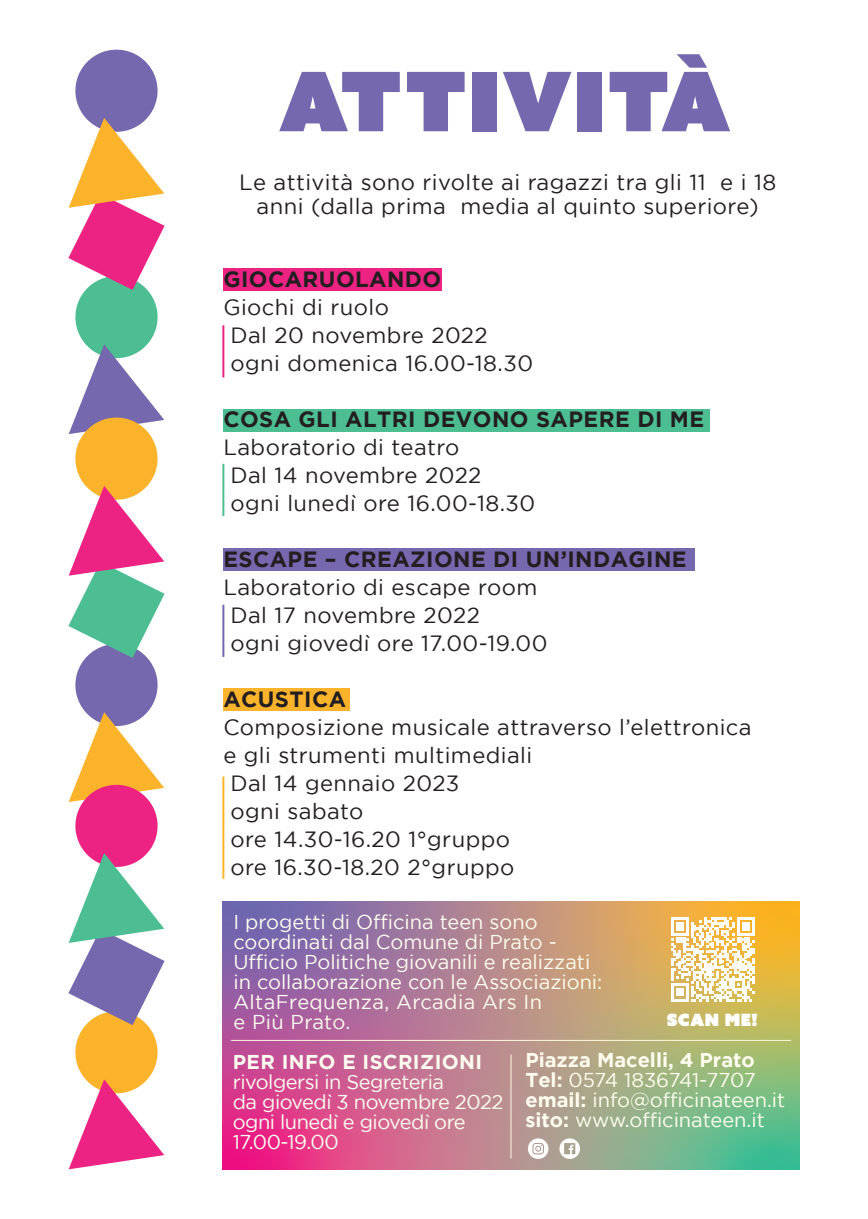
<style>
.page{position:relative;width:868px;height:1219px;background:#fff}
.page>*{position:absolute;margin:0;border:0;box-sizing:border-box;transform-origin:0 0}
.t1{font:82px "Azo Sans Uber";letter-spacing:.02em;color:#7568af}
.t2{font:22px/28px "Gotham";letter-spacing:.02em;color:#231f20}
.t3{font:700 22px "Gotham";letter-spacing:.02em;color:#231f20}
.t4{font:20px/20px "Gotham";color:#fefdef}
.t5{font:20px/20px "Gotham";letter-spacing:-.025em;color:#fefdef}
.t6{font:700 20px "Gotham";letter-spacing:.02em;color:#fefdef}
.t7{font:17px "Azo Sans Uber";letter-spacing:.02em;color:#fff}
.s1{font-weight:700}
</style>
<div class="page">
<div style="left:223px;top:268px;width:218px;height:23px;background:#ed2384"></div>
<div style="left:223px;top:409px;width:486px;height:22px;background:#4dbe92"></div>
<div style="left:223px;top:548px;width:471px;height:23px;background:#7568af"></div>
<div style="left:223px;top:688px;width:127px;height:23px;background:#fcb32c"></div>
<hr style="left:222px;top:605px;width:2px;height:52px;background:#7568af">
<hr style="left:222px;top:776px;width:2px;height:103px;background:#fcb32c">
<hr style="left:222px;top:464px;width:2px;height:52px;background:#4dbe92">
<hr style="left:222px;top:325px;width:2px;height:52px;background:#ed2384">
<div style="left:75px;top:276px;width:82px;height:82px;background:#4dbe92;border-radius:50%"></div>
<svg style="left:69px;top:344px;width:95px;height:90px"></svg>
<div style="left:75px;top:50px;width:82px;height:82px;background:#7568af;border-radius:50%"></div>
<svg style="left:68px;top:118px;width:96px;height:172px"></svg>
<div style="left:75px;top:644px;width:82px;height:82px;background:#7568af;border-radius:50%"></div>
<svg style="left:69px;top:712px;width:95px;height:90px"></svg>
<div style="left:75px;top:418px;width:82px;height:82px;background:#fcb32c;border-radius:50%"></div>
<svg style="left:68px;top:486px;width:96px;height:172px"></svg>
<div style="left:75px;top:1011px;width:82px;height:82px;background:#fcb32c;border-radius:50%"></div>
<svg style="left:69px;top:1079px;width:95px;height:90px"></svg>
<div style="left:75px;top:785px;width:82px;height:82px;background:#ed2384;border-radius:50%"></div>
<svg style="left:68px;top:853px;width:96px;height:172px"></svg>
<svg style="left:222px;top:902px;width:577px;height:267px;background:#b38787"></svg>
<hr style="left:231px;top:1040px;width:560px;height:1px;background:#fdfae0">
<hr style="left:510px;top:1054px;width:1px;height:104px;background:#fdfae0">
<svg style="left:528px;top:1138px;width:20px;height:21px"></svg>
<svg style="left:559px;top:1138px;width:21px;height:21px"></svg>
<svg style="left:670px;top:917px;width:84px;height:84px"></svg>
<h1 class="t1" style="left:279px;top:47px;width:453px">ATTIVITÀ</h1>
<p class="t2" style="left:239px;top:170px;width:538px;line-height:24px;text-align:center">Le attività sono rivolte ai ragazzi tra gli 11 e i 18 anni (dalla prima media al quinto superiore)</p>
<p class="t3" style="left:223px;top:267px;width:219px">GIOCARUOLANDO</p>
<p class="t2" style="left:230px;top:293px;width:304px;text-indent:-7px">Giochi di ruolo<br>Dal 20 novembre 2022 ogni domenica 16.00-18.30</p>
<p class="t3" style="left:223px;top:407px;width:482px">COSA GLI ALTRI DEVONO SAPERE DI ME</p>
<p class="t2" style="left:230px;top:433px;width:306px;text-indent:-7px">Laboratorio di teatro<br>Dal 14 novembre 2022 ogni lunedì ore 16.00-18.30</p>
<p class="t3" style="left:223px;top:547px;width:465px">ESCAPE – CREAZIONE DI UN’INDAGINE</p>
<p class="t2" style="left:230px;top:573px;width:318px;text-indent:-7px">Laboratorio di escape room<br>Dal 17 novembre 2022<br>ogni giovedì ore 17.00-19.00</p>
<p class="t3" style="left:223px;top:687px;width:124px">ACUSTICA</p>
<p class="t2" style="left:223px;top:713px;width:530px">Composizione musicale attraverso l’elettronica</p>
<p class="t2" style="left:223px;top:741px;width:310px">e gli strumenti multimediali</p>
<p class="t2" style="left:230px;top:769px;width:230px">Dal 14 gennaio 2023</p>
<p class="t2" style="left:230px;top:797px;width:134px">ogni sabato</p>
<p class="t2" style="left:230px;top:825px;width:281px">ore 14.30-16.20 1°gruppo</p>
<p class="t2" style="left:230px;top:853px;width:285px">ore 16.30-18.20 2°gruppo</p>
<p class="t4" style="left:233px;top:912px;width:370px">I progetti di Officina teen sono coordinati dal Comune di Prato -<br>Ufficio Politiche giovanili e realizzati in collaborazione con le Associazioni:<br>AltaFrequenza, Arcadia Ars In<br>e Più Prato.</p>
<p class="t6" style="left:233px;top:1050px;width:251px">PER INFO E ISCRIZIONI</p>
<p class="t5" style="left:233px;top:1072px;width:272px">rivolgersi in Segreteria<br>da giovedì 3 novembre 2022 ogni lunedì e giovedì ore<br>17.00-19.00</p>
<p class="t7" style="left:666px;top:1008px;width:92px">SCAN ME!</p>
<p class="t4" style="left:525px;top:1049px;width:261px"><span class="s1">Piazza Macelli, 4 Prato<br>Tel:</span> 0574 1836741-7707 <span class="s1">email:</span> info@officinateen.it <span class="s1">sito:</span> www.officinateen.it</p>
</div>
